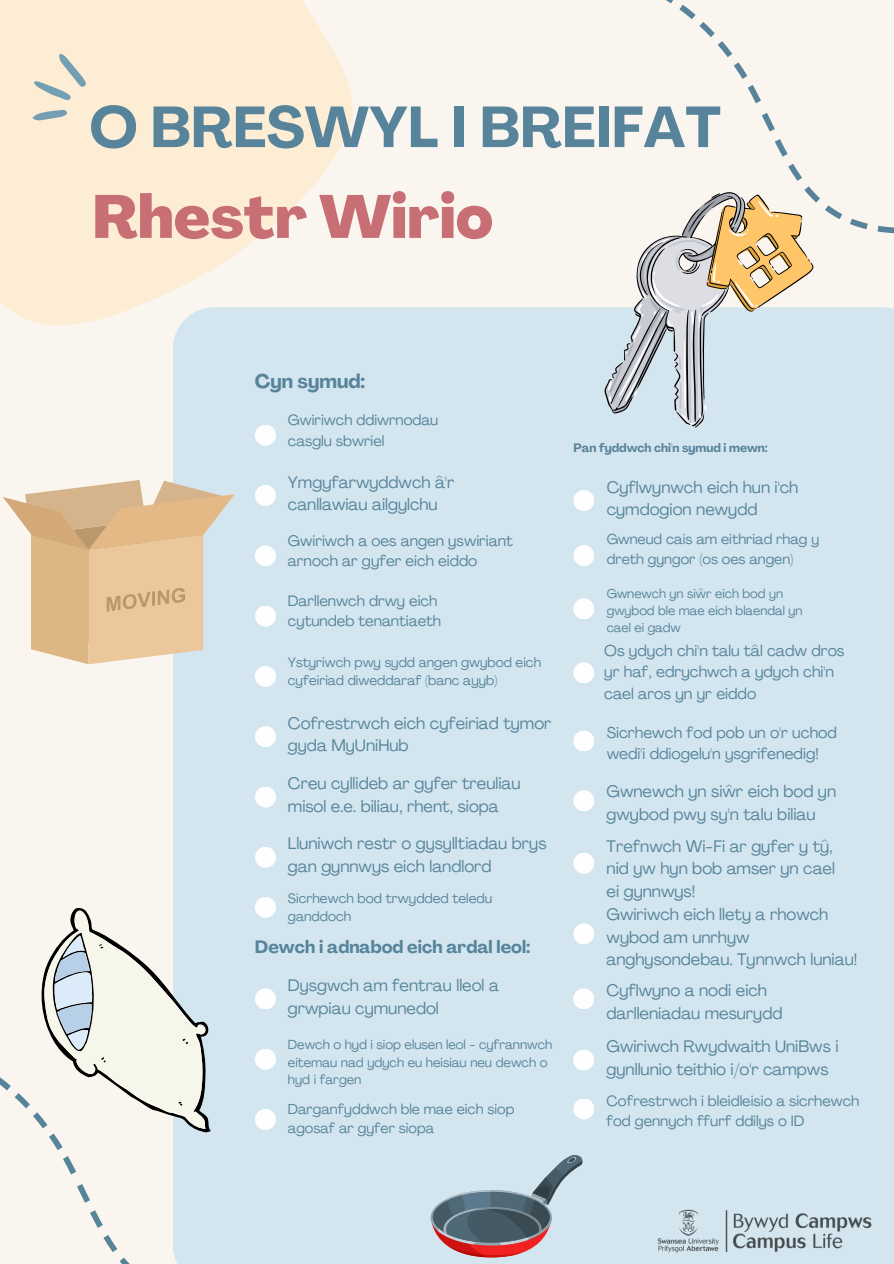
<style>
.page{position:relative;width:894px;height:1264px;background:#fff}
.page>*{position:absolute;margin:0;border:0;box-sizing:border-box;transform-origin:0 0}
.t1{font:800 60px "Agrandir";color:#c86f75}
.t2{font:700 57px "Agrandir";color:#57849b}
.t3{font:700 19.5px "Agrandir";color:#57849b}
.t4{font:700 17.55px "Agrandir";color:#57849b}
.t5{font:16.5px/22.5px "Agrandir";color:#57849b}
.t6{font:15.45px/21.3px "Agrandir";color:#57849b}
.t7{font:15.15px/20.2px "Agrandir";color:#57849b}
.t8{font:14.85px/20.2px "Agrandir";color:#57849b}
.t9{font:14.7px/20.2px "Agrandir";color:#57849b}
.t10{font:14.25px/19.2px "Agrandir";color:#57849b}
.t11{font:13.5px/18px "Agrandir";color:#57849b}
.t12{font:12.9px/17.2px "Agrandir";color:#57849b}
.t13{font:12.6px/17px "Agrandir";color:#57849b}
.t14{font:700 12px "Agrandir";color:#57849b}
</style>
<div class="page">
<div style="left:0;top:0;width:893px;height:1263px;background:#faf6ef"></div>
<svg style="left:0;top:0;width:353px;height:326px;fill:#fcedd4"></svg>
<div style="left:173px;top:307px;width:720px;height:956px;background:#d3e6ef"></div>
<div style="left:255px;top:425px;width:21px;height:20px;background:#fffefe;border-radius:50%"></div>
<div style="left:255px;top:485px;width:21px;height:21px;background:#fffefe;border-radius:50%"></div>
<div style="left:255px;top:545px;width:21px;height:21px;background:#fffefe;border-radius:50%"></div>
<div style="left:255px;top:605px;width:21px;height:21px;background:#fffefe;border-radius:50%"></div>
<div style="left:255px;top:666px;width:21px;height:21px;background:#fffefe;border-radius:50%"></div>
<div style="left:255px;top:726px;width:21px;height:21px;background:#fffefe;border-radius:50%"></div>
<div style="left:573px;top:490px;width:21px;height:21px;background:#fffefe;border-radius:50%"></div>
<div style="left:573px;top:545px;width:21px;height:21px;background:#fffefe;border-radius:50%"></div>
<div style="left:573px;top:598px;width:21px;height:21px;background:#fffefe;border-radius:50%"></div>
<div style="left:573px;top:662px;width:21px;height:21px;background:#fffefe;border-radius:50%"></div>
<div style="left:573px;top:730px;width:21px;height:21px;background:#fffefe;border-radius:50%"></div>
<div style="left:255px;top:786px;width:21px;height:21px;background:#fffefe;border-radius:50%"></div>
<div style="left:255px;top:846px;width:21px;height:21px;background:#fffefe;border-radius:50%"></div>
<div style="left:255px;top:896px;width:21px;height:21px;background:#fffefe;border-radius:50%"></div>
<div style="left:255px;top:988px;width:21px;height:21px;background:#fffefe;border-radius:50%"></div>
<div style="left:255px;top:1048px;width:21px;height:21px;background:#fffefe;border-radius:50%"></div>
<svg style="left:68px;top:1053px;width:245px;height:210px;fill:#d3e6ef"></svg>
<div style="left:255px;top:1108px;width:21px;height:21px;background:#fffefe;border-radius:50%"></div>
<div style="left:573px;top:790px;width:21px;height:21px;background:#fffefe;border-radius:50%"></div>
<div style="left:573px;top:923px;width:21px;height:21px;background:#fffefe;border-radius:50%"></div>
<div style="left:573px;top:988px;width:21px;height:21px;background:#fffefe;border-radius:50%"></div>
<div style="left:573px;top:1049px;width:21px;height:21px;background:#fffefe;border-radius:50%"></div>
<div style="left:573px;top:1098px;width:21px;height:21px;background:#fffefe;border-radius:50%"></div>
<svg style="left:12px;top:49px;width:83px;height:80px;background:#ece4d0"></svg>
<svg style="left:666px;top:0;width:109px;height:132px"></svg>
<svg style="left:604px;top:139px;width:289px;height:289px"></svg>
<svg style="left:3px;top:480px;width:232px;height:184px"></svg>
<svg style="left:430px;top:1154px;width:153px;height:103px;background:#a1a5ae"></svg>
<svg style="left:64px;top:898px;width:200px;height:270px;fill:#d3e6ef"></svg>
<svg style="left:63px;top:900px;width:195px;height:262px;fill:#d3e6ef"></svg>
<svg style="left:182px;top:1037px;width:7px;height:7px"></svg>
<svg style="left:178px;top:1100px;width:5px;height:6px"></svg>
<svg style="left:0;top:931px;width:141px;height:219px"></svg>
<div style="left:573px;top:852px;width:21px;height:21px;background:#fffefe;border-radius:50%"></div>
<img style="left:640px;top:1197px;width:252px;height:64px">
<p class="t2" style="left:89px;top:104px;width:633px">O BRESWYL I BREIFAT</p>
<p class="t1" style="left:92px;top:193px;width:402px">Rhestr Wirio</p>
<p class="t3" style="left:255px;top:373px;width:112px">Cyn symud:</p>
<h2 class="t9" style="left:288px;top:411px;width:152px">Gwiriwch ddiwrnodau casglu sbwriel</h2>
<h1 class="t5" style="left:288px;top:472px;width:168px">Ymgyfarwyddwch â'r canllawiau ailgylchu</h1>
<p class="t7" style="left:288px;top:532px;width:226px">Gwiriwch a oes angen yswiriant arnoch ar gyfer eich eiddo</p>
<h3 class="t8" style="left:288px;top:592px;width:155px">Darllenwch drwy eich cytundeb tenantiaeth</h3>
<h5 class="t11" style="left:288px;top:654px;width:254px">Ystyriwch pwy sydd angen gwybod eich cyfeiriad diweddaraf (banc ayyb)</h5>
<h6 class="t5" style="left:288px;top:713px;width:265px">Cofrestrwch eich cyfeiriad tymor gyda MyUniHub</h6>
<h5 class="t5" style="left:288px;top:773px;width:234px">Creu cyllideb ar gyfer treuliau misol e.e. biliau, rhent, siopa</h5>
<h4 class="t5" style="left:288px;top:834px;width:260px">Lluniwch restr o gysylltiadau brys gan gynnwys eich landlord</h4>
<h4 class="t11" style="left:288px;top:890px;width:206px">Sicrhewch bod trwydded teledu ganddoch</h4>
<h4 class="t4" style="left:255px;top:940px;width:277px">Dewch i adnabod eich ardal leol:</h4>
<h4 class="t5" style="left:288px;top:975px;width:212px">Dysgwch am fentrau lleol a grwpiau cymunedol</h4>
<h4 class="t12" style="left:288px;top:1037px;width:266px">Dewch o hyd i siop elusen leol - cyfrannwch eitemau nad ydych eu heisiau neu dewch o hyd i fargen</h4>
<h4 class="t10" style="left:288px;top:1100px;width:228px">Darganfyddwch ble mae eich siop agosaf ar gyfer siopa</h4>
<h4 class="t14" style="left:573px;top:443px;width:196px">Pan fyddwch chi'n symud i mewn:</h4>
<h4 class="t5" style="left:606px;top:477px;width:193px">Cyflwynwch eich hun i'ch cymdogion newydd</h4>
<h4 class="t10" style="left:606px;top:531px;width:214px">Gwneud cais am eithriad rhag y dreth gyngor (os oes angen)</h4>
<h5 class="t13" style="left:606px;top:586px;width:197px">Gwnewch yn siŵr eich bod yn gwybod ble mae eich blaendal yn cael ei gadw</h5>
<h4 class="t6" style="left:604px;top:641px;width:242px">Os ydych chi'n talu tâl cadw dros yr haf, edrychwch a ydych chi'n cael aros yn yr eiddo</h4>
<p class="t6" style="left:606px;top:723px;width:232px">Sicrhewch fod pob un o'r uchod wedi'i ddiogelu'n ysgrifenedig!</p>
<h5 class="t5" style="left:606px;top:781px;width:231px">Gwnewch yn siŵr eich bod yn gwybod pwy sy'n talu biliau</h5>
<h4 class="t5" style="left:606px;top:836px;width:230px">Trefnwch Wi-Fi ar gyfer y tŷ, nid yw hyn bob amser yn cael ei gynnwys!</h4>
<h4 class="t5" style="left:606px;top:904px;width:252px">Gwiriwch eich llety a rhowch wybod am unrhyw anghysondebau. Tynnwch luniau!</h4>
<h3 class="t5" style="left:606px;top:980px;width:177px">Cyflwyno a nodi eich darlleniadau mesurydd</h3>
<h4 class="t5" style="left:606px;top:1036px;width:233px">Gwiriwch Rwydwaith UniBws i gynllunio teithio i/o'r campws</h4>
<h4 class="t9" style="left:606px;top:1092px;width:254px">Cofrestrwch i bleidleisio a sicrhewch fod gennych ffurf ddilys o ID</h4>
</div>
